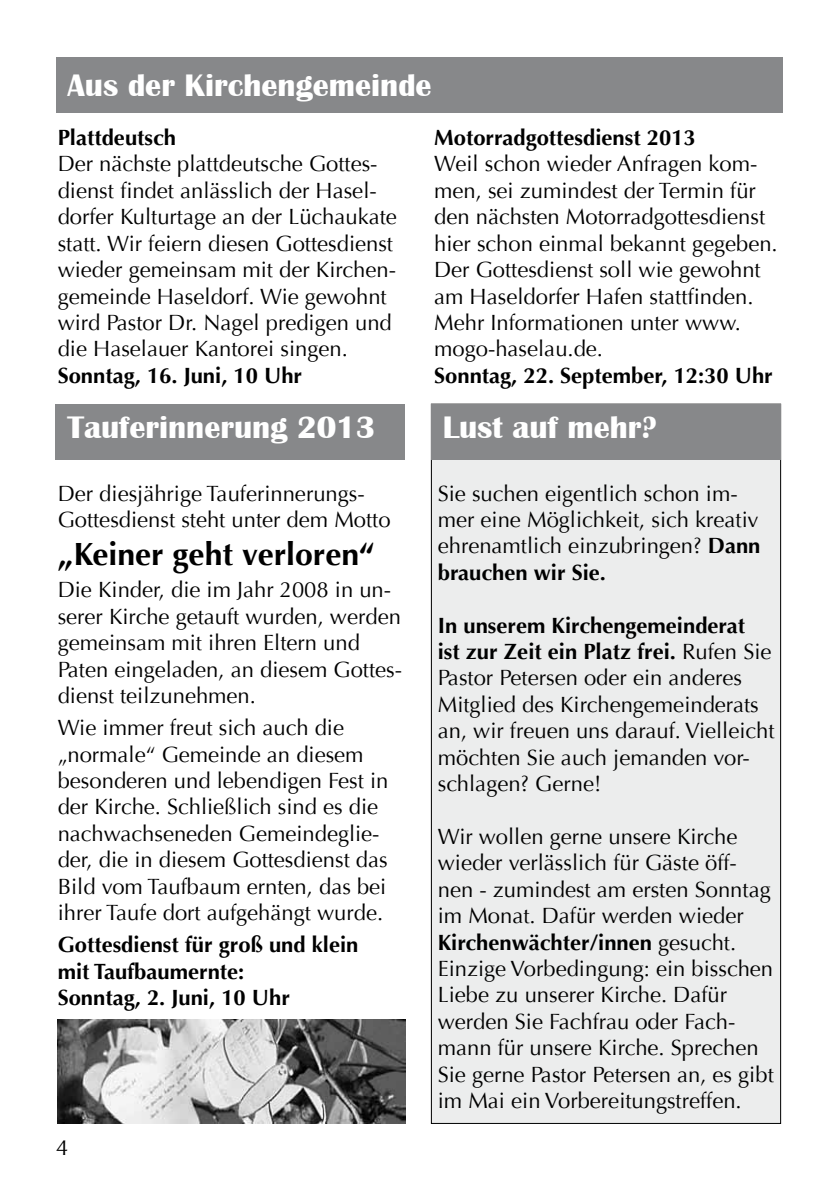
<style>
.page{position:relative;width:840px;height:1191px;background:#fff}
.page>*{position:absolute;margin:0;border:0;box-sizing:border-box;transform-origin:0 0}
.t1{font:700 32px "Britannic";color:#fff}
.t2{font:700 32px "Optima";color:#000}
.t3{font:22px/26.4px "Optima";color:#000}
.t4{font:700 22px/26.4px "Optima";color:#000}
.s1{font-weight:700}
</style>
<div class="page">
<div style="left:56px;top:57px;width:726px;height:55px;background:#87888a"></div>
<div style="left:431px;top:404px;width:349px;height:719px;background:#eceded"></div>
<div style="left:430px;top:404px;width:350px;height:55px;background:#87888a"></div>
<div style="left:56px;top:404px;width:349px;height:55px;background:#87888a"></div>
<img style="left:58px;top:1019px;width:347px;height:105px">
<h1 class="t1" style="left:68px;top:67px;width:365px">Aus der Kirchengemeinde</h1>
<p class="t4" style="left:58px;top:125px;width:120px">Plattdeutsch</p>
<p class="t3" style="left:58px;top:151px;width:340px">Der nächste plattdeutsche Gottes&shy;dienst findet anlässlich der Hasel&shy;dorfer Kulturtage an der Lüchaukate statt. Wir feiern diesen Gottesdienst wieder gemeinsam mit der Kirchen&shy;gemeinde Haseldorf. Wie gewohnt wird Pastor Dr. Nagel predigen und die Haselauer Kantorei singen.</p>
<p class="t4" style="left:58px;top:362px;width:246px">Sonntag, 16. Juni, 10 Uhr</p>
<p class="t4" style="left:434px;top:125px;width:263px">Motorradgottesdienst 2013</p>
<p class="t3" style="left:434px;top:151px;width:345px">Weil schon wieder Anfragen kom&shy;men, sei zumindest der Termin für den nächsten Motorradgottesdienst hier schon einmal bekannt gegeben.<br>Der Gottesdienst soll wie gewohnt am Haseldorfer Hafen stattfinden.<br>Mehr Informationen unter www. mogo-haselau.de.</p>
<p class="t4" style="left:434px;top:362px;width:340px">Sonntag, 22. September, 12:30 Uhr</p>
<h1 class="t1" style="left:67px;top:409px;width:309px">Tauferinnerung 2013</h1>
<h1 class="t1" style="left:442px;top:409px;width:215px">Lust auf mehr?</h1>
<p class="t3" style="left:58px;top:480px;width:334px">Der diesjährige Tauferinnerungs-<br>Gottesdienst steht unter dem Motto</p>
<h1 class="t2" style="left:58px;top:536px;width:319px">„Keiner geht verloren“</h1>
<p class="t3" style="left:58px;top:577px;width:345px">Die Kinder, die im Jahr 2008 in un&shy;serer Kirche getauft wurden, werden gemeinsam mit ihren Eltern und<br>Paten eingeladen, an diesem Gottes&shy;dienst teilzunehmen.</p>
<p class="t3" style="left:58px;top:715px;width:332px">Wie immer freut sich auch die „normale“ Gemeinde an diesem besonderen und lebendigen Fest in der Kirche. Schließlich sind es die nachwachseneden Gemeindeglie&shy;der, die in diesem Gottesdienst das Bild vom Taufbaum ernten, das bei ihrer Taufe dort aufgehängt wurde.</p>
<p class="t4" style="left:58px;top:931px;width:302px">Gottesdienst für groß und klein mit Taufbaumernte:<br>Sonntag, 2. Juni, 10 Uhr</p>
<p class="t3" style="left:437px;top:480px;width:324px">Sie suchen eigentlich schon im&shy;mer eine Möglichkeit, sich kreativ ehrenamtlich einzubringen? <span class="s1">Dann brauchen wir Sie.</span></p>
<p class="t3" style="left:437px;top:612px;width:338px"><span class="s1">In unserem Kirchengemeinderat<br>ist zur Zeit ein Platz frei.</span> Rufen Sie<br>Pastor Petersen oder ein anderes<br>Mitglied des Kirchengemeinderats an, wir freuen uns darauf. Vielleicht möchten Sie auch jemanden vor&shy;schlagen? Gerne!</p>
<p class="t3" style="left:437px;top:823px;width:337px">Wir wollen gerne unsere Kirche wieder verlässlich für Gäste öff&shy;nen - zumindest am ersten Sonntag im Monat. Dafür werden wieder<br><span class="s1">Kirchenwächter/innen</span> gesucht.<br>Einzige Vorbedingung: ein bisschen<br>Liebe zu unserer Kirche. Dafür werden Sie Fachfrau oder Fach&shy;mann für unsere Kirche. Sprechen<br>Sie gerne Pastor Petersen an, es gibt im Mai ein Vorbereitungstreffen.</p>
<p class="t3" style="left:56px;top:1134px;width:14px">4</p>
</div>
